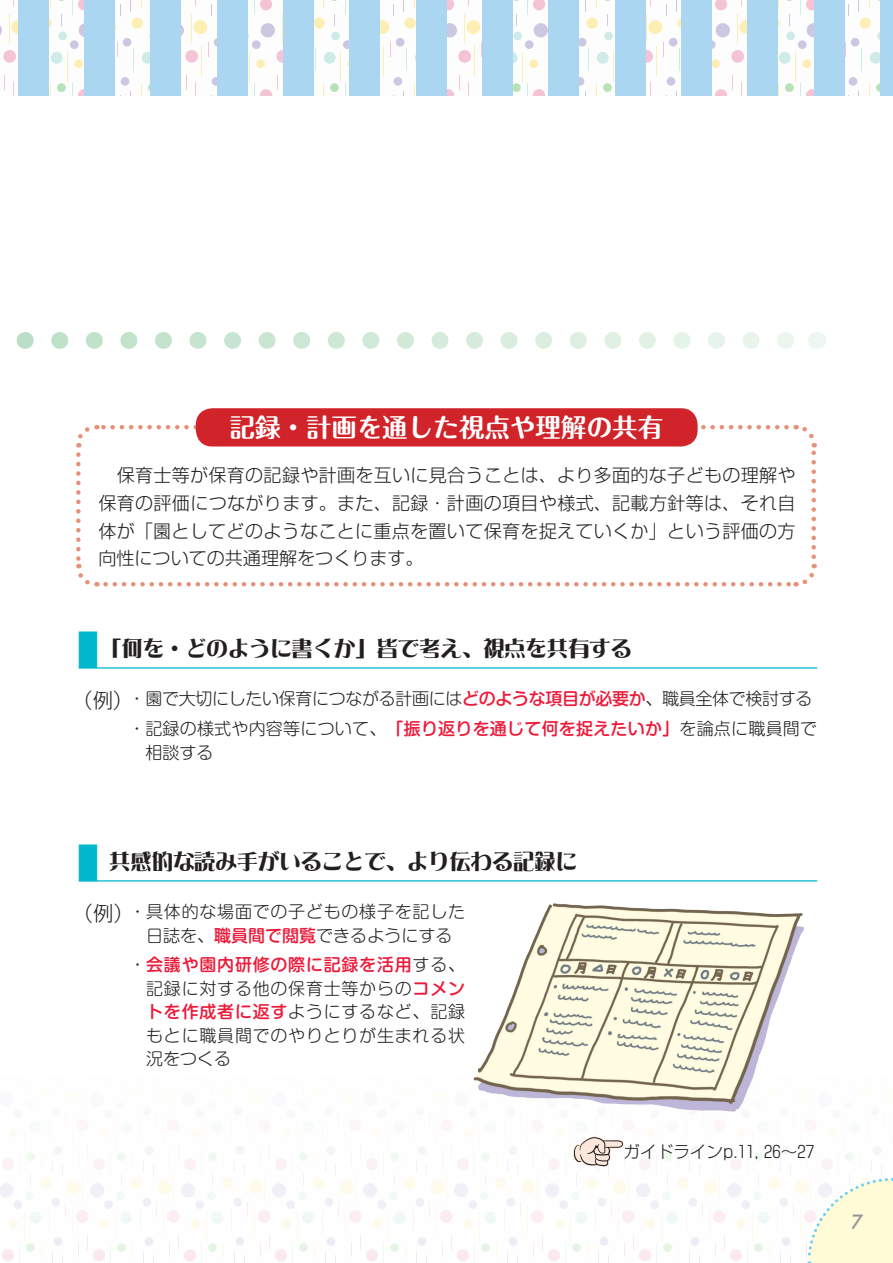
<style>
.page{position:relative;width:893px;height:1263px;background:#fff}
.page>*{position:absolute;margin:0;border:0;box-sizing:border-box;transform-origin:0 0}
.t1{font:700 25.5px "Maru Fo Pro";color:#fff}
.t2{font:21.3px "DF Lei Ga So W9 MP RKSJ H";color:#231f20}
.t3{font:italic 500 19.2px "Futura";color:#939598}
.t4{font:300 18px/27.6px "Shin Go Pr 6 N";letter-spacing:.015em;color:#231f20;text-align:justify}
.t5{font:300 16.95px/29.7px "Shin M Go Pro";letter-spacing:-.02em;color:#231f20;text-align:right}
.t6{font:300 16.95px/23.4px "Shin M Go Pro";letter-spacing:.015em;color:#231f20;text-align:justify}
.t7{font:300 16.95px/23.4px "Shin M Go Pro";letter-spacing:.045em;color:#231f20}
.t8{font:300 16.65px "Shin Go Pr 6 N";color:#231f20}
.s1{font-family:"Shin Go Pr 6 N";font-size:42.45px;color:#00b7ce}
.s2{font-family:"Shin Go Pr 6 N";font-size:20.25px}
.s3{font-weight:500;color:#ed1a3a}
</style>
<div class="page">
<svg style="left:0;top:1117px;width:892px;height:146px"></svg>
<svg style="left:806px;top:1176px;width:87px;height:87px"></svg>
<svg style="left:0;top:0;width:880px;height:96px"></svg>
<div style="left:18px;top:0;width:30px;height:96px;background:#aad6f2"></div>
<div style="left:84px;top:0;width:31px;height:96px;background:#aad6f2"></div>
<div style="left:151px;top:0;width:30px;height:96px;background:#aad6f2"></div>
<div style="left:217px;top:0;width:30px;height:96px;background:#aad6f2"></div>
<div style="left:283px;top:0;width:31px;height:96px;background:#aad6f2"></div>
<div style="left:350px;top:0;width:30px;height:96px;background:#aad6f2"></div>
<div style="left:416px;top:0;width:30px;height:96px;background:#aad6f2"></div>
<div style="left:482px;top:0;width:30px;height:96px;background:#aad6f2"></div>
<div style="left:549px;top:0;width:30px;height:96px;background:#aad6f2"></div>
<div style="left:615px;top:0;width:30px;height:96px;background:#aad6f2"></div>
<div style="left:681px;top:0;width:30px;height:96px;background:#aad6f2"></div>
<div style="left:748px;top:0;width:30px;height:96px;background:#aad6f2"></div>
<div style="left:814px;top:0;width:30px;height:96px;background:#aad6f2"></div>
<div style="left:880px;top:0;width:13px;height:96px;background:#aad6f2"></div>
<hr style="left:79px;top:667px;width:738px;height:1px;background:#00b7ce">
<hr style="left:79px;top:880px;width:738px;height:1px;background:#00b7ce">
<svg style="left:76px;top:454px;width:21px;height:133px"></svg>
<svg style="left:106px;top:564px;width:711px;height:23px"></svg>
<svg style="left:795px;top:424px;width:22px;height:133px"></svg>
<svg style="left:76px;top:423px;width:710px;height:24px"></svg>
<div style="left:196px;top:408px;width:502px;height:38px;background:#d1232a;border-radius:16px"></div>
<svg style="left:573px;top:1136px;width:51px;height:31px"></svg>
<img style="left:468px;top:903px;width:342px;height:215px">
<svg style="left:16px;top:332px;width:778px;height:17px"></svg>
<svg style="left:816px;top:332px;width:1px;height:17px"></svg>
<h1 class="t1" style="left:229px;top:407px;width:435px">記録・計画を通した視点や理解の共有</h1>
<p class="t4" style="left:98px;top:460px;width:699px">　保育士等が保育の記録や計画を互いに見合うことは、より多面的な子どもの理解や保育の評価につながります。また、記録・計画の項目や様式、記載方針等は、それ自体が「園としてどのようなことに重点を置いて保育を捉えていくか」という評価の方向性についての共通理解をつくります。</p>
<p class="t2" style="left:77px;top:637px;width:556px"><span class="s1">■</span> 「何を・どのように書くか」皆で考え、視点を共有する</p>
<p class="t5" style="left:73px;top:682px;width:746px"><span class="s2">（例）</span>・園で大切にしたい保育につながる計画には<span class="s3">どのような項目が必要か</span>、職員全体で検討する・記録の様式や内容等について、<span class="s3">「振り返りを通じて何を捉えたいか」</span>を論点に職員間で</p>
<p class="t6" style="left:145px;top:738px;width:70px">相談する</p>
<p class="t2" style="left:77px;top:850px;width:501px"><span class="s1">■</span> 共感的な読み手がいることで、より伝わる記録に</p>
<p class="t7" style="left:146px;top:898px;width:320px;text-indent:-73px"><span class="s2">（例）</span>・具体的な場面での子どもの様子を記した日誌を、<span class="s3">職員間で閲覧</span>できるようにする</p>
<p class="t6" style="left:146px;top:951px;width:320px;text-indent:-17px">・<span class="s3">会議や園内研修の際に記録を活用</span>する、記録に対する他の保育士等からの<span class="s3">コメントを作成者に返す</span>ようにするなど、記録もとに職員間でのやりとりが生まれる状況をつくる</p>
<p class="t8" style="left:624px;top:1138px;width:192px">ガイドラインp.11, 26～27</p>
<p class="t3" style="left:851px;top:1208px;width:13px">7</p>
</div>
